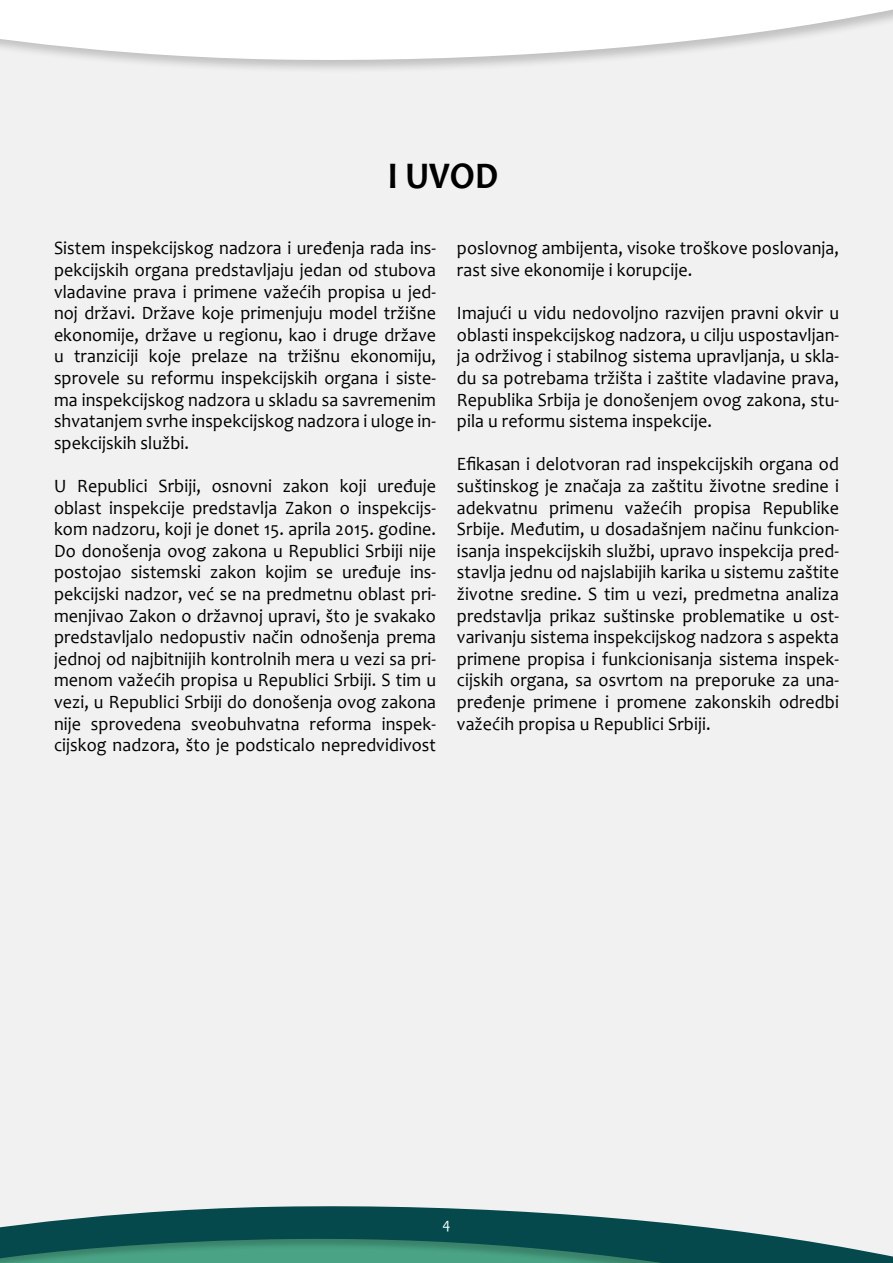
<style>
.page{position:relative;width:893px;height:1263px;background:#f1f1f2}
.page>*{position:absolute;margin:0;border:0;box-sizing:border-box;transform-origin:0 0}
.t1{font:700 37.8px "Candara";color:#000;scale:.95 1}
.t2{font:18.9px/21.6px "Candara";letter-spacing:.005em;color:#000;text-align:justify;scale:.95 1}
.t3{font:15.75px "Candara";color:#fff;scale:.95 1}
</style>
<div class="page">
<svg style="left:0;top:0;width:893px;height:69px;fill:#fff"></svg>
<svg style="left:0;top:1206px;width:893px;height:57px;fill:#05494c"></svg>
<h1 class="t1" style="left:388px;top:152px;width:118px">I UVOD</h1>
<p class="t2" style="left:54px;top:237px;width:404px">Sistem inspekcijskog nadzora i uređenja rada ins&shy;pekcijskih organa predstavljaju jedan od stubova vladavine prava i primene važećih propisa u jed&shy;noj državi. Države koje primenjuju model tržišne ekonomije, države u regionu, kao i druge države u tranziciji koje prelaze na tržišnu ekonomiju, sprovele su reformu inspekcijskih organa i siste&shy;ma inspekcijskog nadzora u skladu sa savremenim shvatanjem svrhe inspekcijskog nadzora i uloge in&shy;spekcijskih službi.</p>
<p class="t2" style="left:54px;top:475px;width:404px">U Republici Srbiji, osnovni zakon koji uređuje oblast inspekcije predstavlja Zakon o inspekcijs&shy;kom nadzoru, koji je donet 15. aprila 2015. godine.<br>Do donošenja ovog zakona u Republici Srbiji nije postojao sistemski zakon kojim se uređuje ins&shy;pekcijski nadzor, već se na predmetnu oblast pri&shy;menjivao Zakon o državnoj upravi, što je svakako predstavljalo nedopustiv način odnošenja prema jednoj od najbitnijih kontrolnih mera u vezi sa pri&shy;menom važećih propisa u Republici Srbiji. S tim u vezi, u Republici Srbiji do donošenja ovog zakona nije sprovedena sveobuhvatna reforma inspek&shy;cijskog nadzora, što je podsticalo nepredvidivost</p>
<p class="t2" style="left:457px;top:237px;width:404px">poslovnog ambijenta, visoke troškove poslovanja, rast sive ekonomije i korupcije.</p>
<p class="t2" style="left:457px;top:302px;width:404px">Imajući u vidu nedovoljno razvijen pravni okvir u oblasti inspekcijskog nadzora, u cilju uspostavljan&shy;ja održivog i stabilnog sistema upravljanja, u skla&shy;du sa potrebama tržišta i zaštite vladavine prava, Republika Srbija je donošenjem ovog zakona, stu&shy;pila u reformu sistema inspekcije.</p>
<p class="t2" style="left:457px;top:453px;width:404px">Efikasan i delotvoran rad inspekcijskih organa od suštinskog je značaja za zaštitu životne sredine i adekvatnu primenu važećih propisa Republike Srbije. Međutim, u dosadašnjem načinu funkcion&shy;isanja inspekcijskih službi, upravo inspekcija pred&shy;stavlja jednu od najslabijih karika u sistemu zaštite životne sredine. S tim u vezi, predmetna analiza predstavlja prikaz suštinske problematike u ost&shy;varivanju sistema inspekcijskog nadzora s aspekta primene propisa i funkcionisanja sistema inspek&shy;cijskih organa, sa osvrtom na preporuke za una&shy;pređenje primene i promene zakonskih odredbi važećih propisa u Republici Srbiji.</p>
<p class="t3" style="left:442px;top:1214px;width:10px">4</p>
</div>
